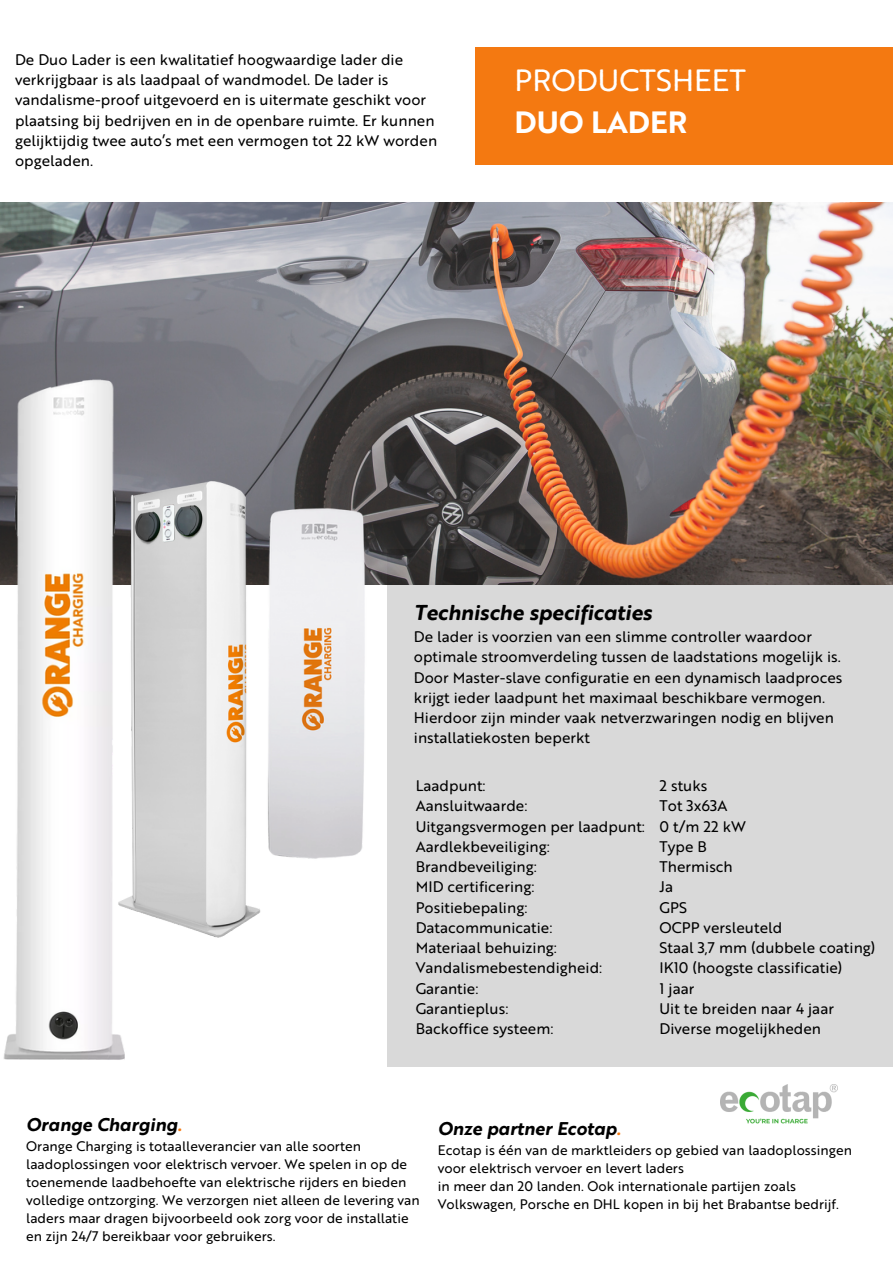
<style>
.page{position:relative;width:893px;height:1264px;background:#fff}
.page>*{position:absolute;margin:0;border:0;box-sizing:border-box;transform-origin:0 0}
.t1{font:30px "Brother 1816 Printed";color:#fff}
.t2{font:700 30px "Brother 1816";color:#fff}
.t3{font:italic 700 21px "Brother 1816 Printed";color:#000}
.t4{font:italic 700 18px "Brother 1816 Printed";color:#000}
.t5{font:15px/20.2px "Brother 1816 Printed";color:#000}
.t6{font:13.5px/18px "Brother 1816 Printed";color:#000}
.s1{color:#f47911}
</style>
<div class="page">
<div style="left:387px;top:549px;width:505px;height:517px;background:#d9d9d9"></div>
<img style="left:0;top:202px;width:892px;height:382px">
<div style="left:475px;top:47px;width:417px;height:117px;background:#f47911"></div>
<img style="left:0;top:359px;width:238px;height:701px">
<img style="left:286px;top:489px;width:130px;height:370px">
<img style="left:89px;top:454px;width:197px;height:494px">
<img style="left:720px;top:1084px;width:117px;height:40px">
<p class="t5" style="left:15px;top:51px;width:423px">De Duo Lader is een kwalitatief hoogwaardige lader die verkrijgbaar is als laadpaal of wandmodel. De lader is vandalisme-proof uitgevoerd en is uitermate geschikt voor plaatsing bij bedrijven en in de openbare ruimte. Er kunnen gelij ktijdig twee auto’s met een vermogen tot 22 kW worden opgeladen.</p>
<h1 class="t1" style="left:514px;top:69px;width:233px">PRODUCTSHEET</h1>
<h1 class="t2" style="left:514px;top:110px;width:174px">DUO LADER</h1>
<h2 class="t3" style="left:414px;top:604px;width:239px">Technische specificaties</h2>
<p class="t5" style="left:414px;top:628px;width:430px">De lader is voorzien van een slimme controller waardoor optimale stroomverdeling tussen de laadstations mogelij k is.<br>Door Master-slave configuratie en een dynamisch laadproces krijgt ieder laadpunt het maximaal beschikbare vermogen.<br>Hierdoor zij n minder vaak netverzwaringen nodig en blijven installatiekosten beperkt</p>
<p class="t5" style="left:415px;top:777px;width:231px">Laadpunt:<br>Aansluitwaarde:<br>Uitgangsvermogen per laadpunt:<br>Aardlekbeveiliging:<br>Brandbeveiliging:<br>MID certificering:<br>Positiebepaling:<br>Datacommunicatie:<br>Materiaal behuizing:<br>Vandalismebestendigheid:<br>Garantie:<br>Garantieplus:<br>Backoffice systeem:</p>
<p class="t5" style="left:659px;top:777px;width:217px">2 stuks<br>Tot 3x63A<br>0 t/m 22 kW<br>Type B<br>Thermisch<br>Ja<br>GPS<br>OCPP versleuteld<br>Staal 3,7 mm (dubbele coating)<br>IK10 (hoogste classificatie)<br>1 jaar<br>Uit te breiden naar 4 jaar<br>Diverse mogelij kheden</p>
<p class="t4" style="left:26px;top:1117px;width:157px">Orange Charging<span class="s1">.</span></p>
<p class="t6" style="left:26px;top:1138px;width:395px">Orange Charging is totaalleverancier van alle soorten laadoplossingen voor elektrisch vervoer. We spelen in op de toenemende laadbehoefte van elektrische rĳders en bieden volledige ontzorging. We verzorgen niet alleen de levering van laders maar dragen bĳvoorbeeld ook zorg voor de installatie en zij n 24/7 bereikbaar voor gebruikers.</p>
<p class="t4" style="left:437px;top:1121px;width:185px">Onze partner Ecotap<span class="s1">.</span></p>
<p class="t6" style="left:437px;top:1142px;width:416px">Ecotap is één van de marktleiders op gebied van laadoplossingen voor elektrisch vervoer en levert laders<br>in meer dan 20 landen. Ook internationale partĳen zoals Volkswagen, Porsche en DHL kopen in bĳ het Brabantse bedrĳf.</p>
</div>
